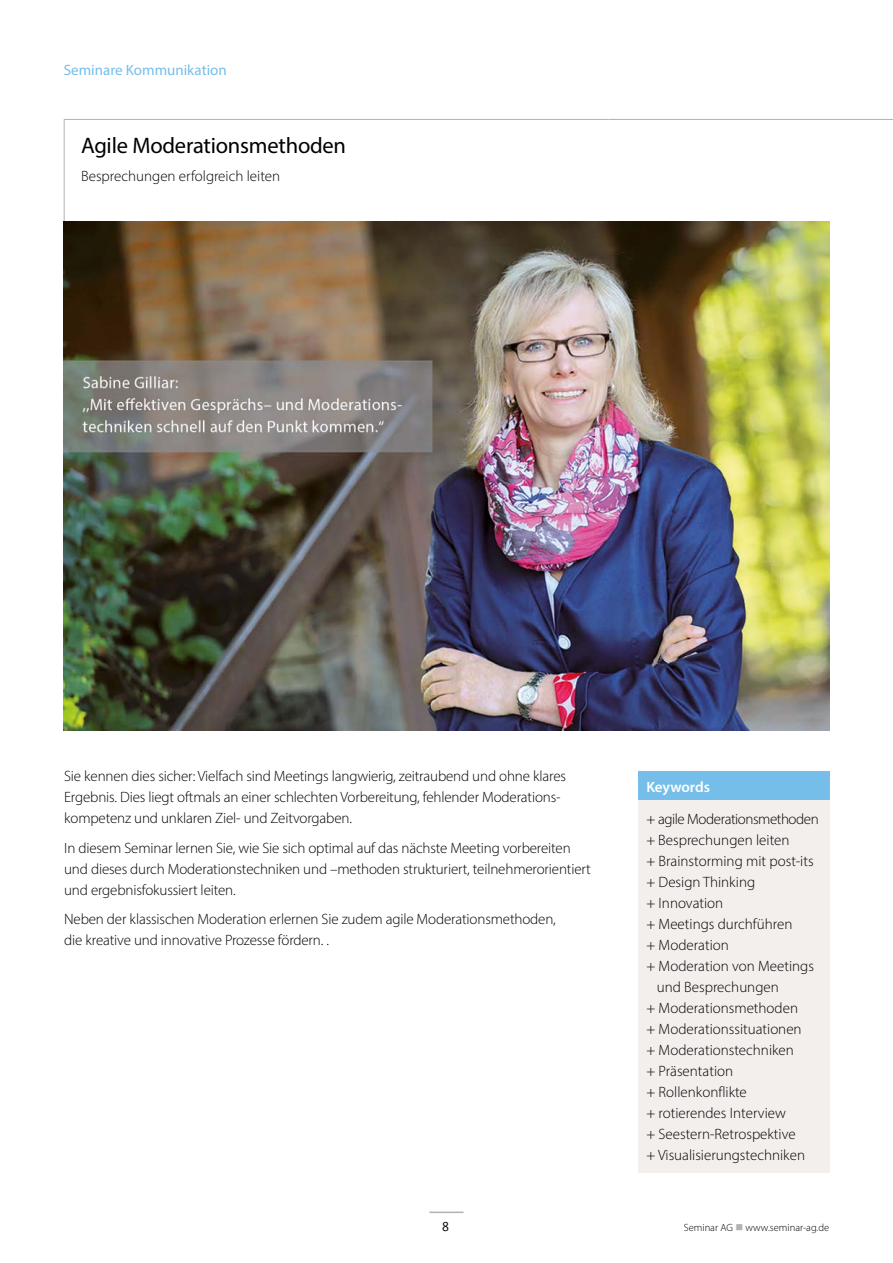
<style>
.page{position:relative;width:893px;height:1263px;background:#fff}
.page>*{position:absolute;margin:0;border:0;box-sizing:border-box;transform-origin:0 0}
.t1{font:22.5px "Myriad Pro";letter-spacing:-.01em;color:#000}
.t2{font:300 15px/21px "Myriad Pro";letter-spacing:-.01em;color:#000}
.t3{font:300 15px "Myriad Pro";letter-spacing:-.03em;color:#000}
.t4{font:15px "Myriad Pro";color:#75beea}
.t5{font:600 15px "Myriad Pro";letter-spacing:-.005em;color:#fff}
.t6{font:12.75px "Segoe UI";color:#000}
.t7{font:300 10.5px "Myriad Pro";color:#000}
.s1{color:#b1b2b3}
</style>
<div class="page">
<hr style="left:429px;top:1211px;width:34px;height:2px;background:#b1b2b3">
<hr style="left:64px;top:119px;width:544px;height:1px;background:#b1b2b3">
<hr style="left:64px;top:120px;width:1px;height:101px;background:#b1b2b3">
<svg style="left:608px;top:119px;width:26px;height:1px"></svg>
<hr style="left:634px;top:119px;width:191px;height:1px;background:#b1b2b3">
<img style="left:64px;top:222px;width:765px;height:509px">
<div style="left:638px;top:772px;width:191px;height:28px;background:#75beea"></div>
<div style="left:638px;top:800px;width:191px;height:373px;background:#f3efed"></div>
<hr style="left:825px;top:119px;width:68px;height:1px;background:#b1b2b3">
<p class="t4" style="left:64px;top:61px;width:165px">Seminare Kommunikation</p>
<h1 class="t1" style="left:81px;top:132px;width:266px">Agile Moderationsmethoden</h1>
<p class="t2" style="left:81px;top:165px;width:201px">Besprechungen erfolgreich leiten</p>
<p class="t2" style="left:64px;top:766px;width:503px">Sie kennen dies sicher: Vielfach sind Meetings langwierig, zeitraubend und ohne klares<br>Ergebnis. Dies liegt oftmals an einer schlechten Vorbereitung, fehlender Moderations&shy;kompetenz und unklaren Ziel- und Zeitvorgaben.</p>
<p class="t2" style="left:64px;top:837px;width:528px">In diesem Seminar lernen Sie, wie Sie sich optimal auf das nächste Meeting vorbereiten und dieses durch Moderationstechniken und –methoden strukturiert, teilnehmerorientiert und ergebnisfokussiert leiten.</p>
<p class="t2" style="left:64px;top:909px;width:493px">Neben der klassischen Moderation erlernen Sie zudem agile Moderationsmethoden, die kreative und innovative Prozesse fördern. .</p>
<p class="t5" style="left:646px;top:777px;width:65px">Keywords</p>
<p class="t3" style="left:646px;top:810px;width:174px">+ agile Moderationsmethoden</p>
<p class="t2" style="left:646px;top:829px;width:145px">+ Besprechungen leiten</p>
<p class="t2" style="left:646px;top:850px;width:169px">+ Brainstorming mit post-its</p>
<p class="t2" style="left:646px;top:871px;width:110px">+ Design Thinking</p>
<p class="t2" style="left:646px;top:892px;width:78px">+ Innovation</p>
<p class="t2" style="left:646px;top:913px;width:148px">+ Meetings durchführen</p>
<p class="t2" style="left:646px;top:934px;width:84px">+ Moderation</p>
<p class="t2" style="left:646px;top:955px;width:169px">+ Moderation von Meetings</p>
<p class="t2" style="left:657px;top:976px;width:123px">und Besprechungen</p>
<p class="t2" style="left:646px;top:997px;width:153px">+ Moderationsmethoden</p>
<p class="t2" style="left:646px;top:1018px;width:157px">+ Moderationssituationen</p>
<p class="t2" style="left:646px;top:1039px;width:149px">+ Moderationstechniken</p>
<p class="t2" style="left:646px;top:1060px;width:88px">+ Präsentation</p>
<p class="t2" style="left:646px;top:1081px;width:102px">+ Rollenkonflikte</p>
<p class="t2" style="left:646px;top:1102px;width:141px">+ rotierendes Interview</p>
<p class="t2" style="left:646px;top:1123px;width:151px">+ Seestern-Retrospektive</p>
<p class="t2" style="left:646px;top:1144px;width:160px">+ Visualisierungstechniken</p>
<p class="t6" style="left:442px;top:1218px;width:8px">8</p>
<p class="t7" style="left:684px;top:1221px;width:147px">Seminar AG <span class="s1">■</span> www.seminar-ag.de</p>
</div>
